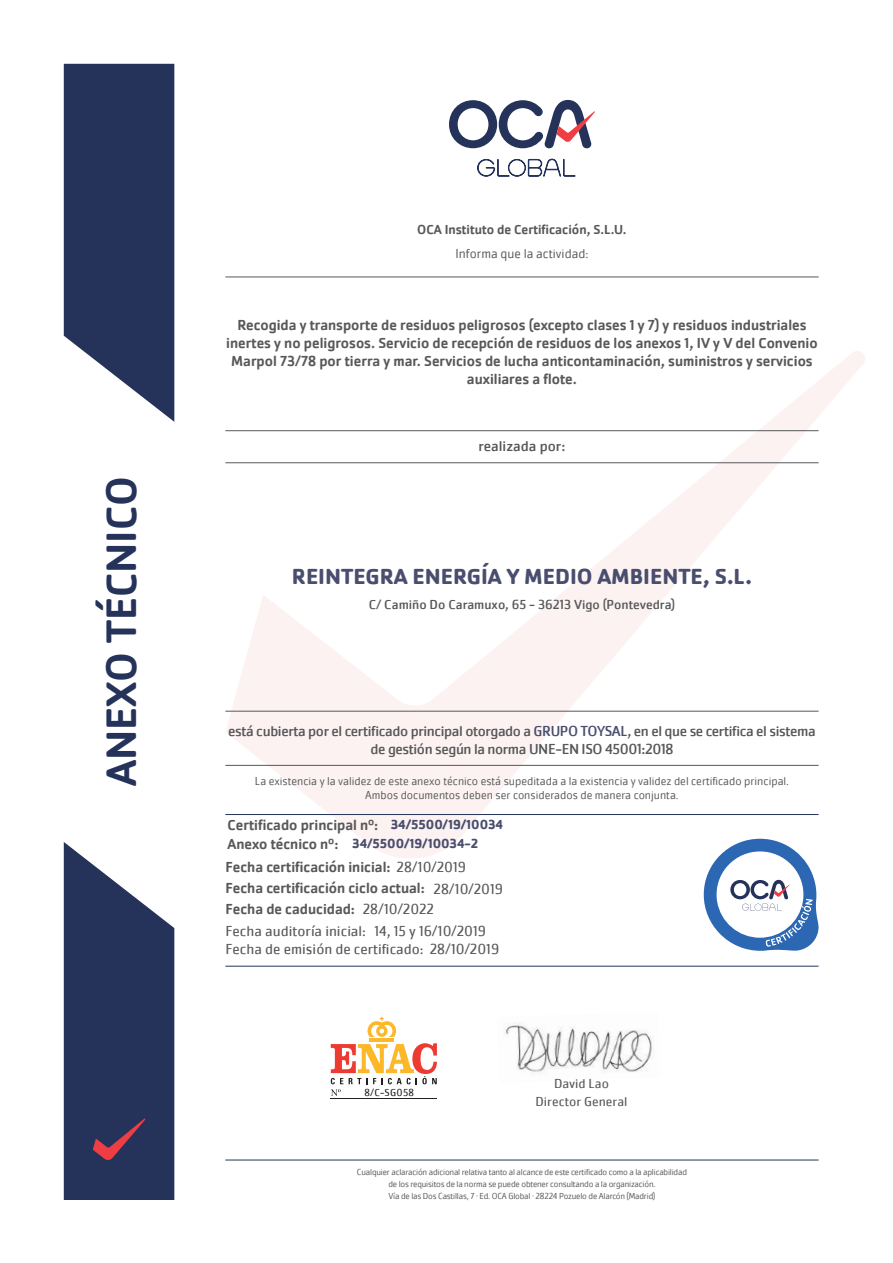
<style>
.page{position:relative;width:893px;height:1263px;background:#fff}
.page>*{position:absolute;margin:0;border:0;box-sizing:border-box;transform-origin:0 0}
.t1{font:500 43.95px "Cachet Pro";color:#25335a}
.t2{font:700 22.5px "Cachet Pro";color:#494e6e}
.t3{font:500 15px/18px "Cachet Pro";color:#57585a}
.t4{font:15px/18px "Cachet Pro";letter-spacing:-.025em;color:#57585a;text-align:center}
.t5{font:15px "Cachet Pro";color:#57585a}
.t6{font:15px "Cachet Pro";color:#57585a}
.t7{font:13.5px "Cachet Pro";color:#57585a}
.t8{font:500 13.5px "Cachet Pro";color:#57585a}
.t9{font:700 13.5px/19.2px "Cachet Pro";color:#494e6e}
.t10{font:13.5px "Cachet Pro";color:#57585a}
.t11{font:300 13.5px "Cachet Pro";color:#57585a}
.t12{font:300 12px/14.4px "Cachet Pro";color:#57585a;text-align:center}
.t13{font:10.5px "Cachet Pro";letter-spacing:.025em;color:#231f20}
.t14{font:300 9px/12px "Cachet Pro";letter-spacing:-.02em;color:#57585a;text-align:center}
.s1{color:#494e6e}
.s2{font-weight:400}
</style>
<div class="page">
<svg style="left:225px;top:351px;width:640px;height:507px"></svg>
<svg style="left:64px;top:64px;width:110px;height:358px;background:#3f4b6d"></svg>
<svg style="left:449px;top:100px;width:146px;height:48px"></svg>
<svg style="left:477px;top:159px;width:99px;height:18px"></svg>
<svg style="left:64px;top:842px;width:110px;height:358px;background:#414b6d"></svg>
<hr style="left:225px;top:1160px;width:594px;height:1px;background:#25335a">
<hr style="left:370px;top:1038px;width:24px;height:4px;background:#fcb828">
<svg style="left:368px;top:1017px;width:28px;height:20px"></svg>
<hr style="left:331px;top:1098px;width:106px;height:1px;background:#231f20">
<svg style="left:331px;top:1043px;width:106px;height:53px"></svg>
<img style="left:506px;top:1022px;width:147px;height:51px">
<svg style="left:704px;top:839px;width:115px;height:112px"></svg>
<hr style="left:225px;top:765px;width:594px;height:1px;background:#57585a">
<hr style="left:225px;top:462px;width:594px;height:1px;background:#57585a">
<hr style="left:225px;top:430px;width:594px;height:1px;background:#57585a">
<hr style="left:225px;top:277px;width:594px;height:1px;background:#57585a">
<hr style="left:225px;top:711px;width:594px;height:1px;background:#57585a">
<hr style="left:225px;top:814px;width:594px;height:1px;background:#25335a">
<hr style="left:225px;top:966px;width:594px;height:1px;background:#25335a">
<h1 class="t1" style="left:96px;top:786px;width:311px;rotate:-90deg">ANEXO TÉCNICO</h1>
<p class="t8" style="left:417px;top:222px;width:211px">OCA Instituto de Certificación, S.L.U.</p>
<p class="t11" style="left:456px;top:245px;width:134px">Informa que la actividad:</p>
<p class="t3" style="left:226px;top:316px;width:593px;text-align:center">Recogida y transporte de residuos peligrosos (excepto clases 1 y 7) y residuos industriales inertes y no peligrosos. Servicio de recepción de residuos de los anexos 1, IV y V del Convenio Marpol 73/78 por tierra y mar. Servicios de lucha anticontaminación, suministros y servicios auxiliares a flote.</p>
<p class="t6" style="left:479px;top:437px;width:88px">realizada por:</p>
<h2 class="t2" style="left:292px;top:562px;width:461px">REINTEGRA ENERGÍA Y MEDIO AMBIENTE, S.L.</h2>
<p class="t7" style="left:369px;top:597px;width:308px">C/ Camiño Do Caramuxo, 65 - 36213 Vigo (Pontevedra)</p>
<p class="t4" style="left:228px;top:723px;width:589px">está cubierta por el certificado principal otorgado a <span class="s1">GRUPO TOYSAL</span>, en el que se certifica el sistema de gestión según la norma UNE-EN ISO 45001:2018</p>
<p class="t12" style="left:255px;top:774px;width:535px">La existencia y la validez de este anexo técnico está supeditada a la existencia y validez del certificado principal.<br>Ambos documentos deben ser considerados de manera conjunta.</p>
<p class="t9" style="left:352px;top:815px;width:152px;text-indent:39px">34/5500/19/10034<br>34/5500/19/10034-2</p>
<p class="t3" style="left:227px;top:815px;width:152px;line-height:19.2px">Certificado principal nº:<br>Anexo técnico nº:</p>
<p class="t3" style="left:433px;top:857px;width:71px;line-height:21.1px;text-indent:-208px">Fecha certificación inicial: <span class="s2">28/10/2019<br>28/10/2019</span></p>
<p class="t3" style="left:225px;top:879px;width:201px">Fecha certificación ciclo actual:</p>
<p class="t3" style="left:225px;top:900px;width:210px">Fecha de caducidad: <span class="s2">28/10/2022</span></p>
<p class="t5" style="left:374px;top:922px;width:113px">14, 15 y 16/10/2019</p>
<p class="t5" style="left:225px;top:940px;width:275px">Fecha de emisión de certificado: 28/10/2019</p>
<p class="t5" style="left:225px;top:922px;width:142px">Fecha auditoría inicial:</p>
<p class="t13" style="left:364px;top:1086px;width:51px">8/C-SG058</p>
<p class="t10" style="left:554px;top:1076px;width:56px">David Lao</p>
<p class="t10" style="left:535px;top:1093px;width:93px">Director General</p>
<p class="t14" style="left:357px;top:1166px;width:332px">Cualquier aclaración adicional relativa tanto al alcance de este certificado como a la aplicabilidad de los requisitos de la norma se puede obtener consultando a la organización.<br>Vía de las Dos Castillas, 7 · Ed. OCA Global · 28224 Pozuelo de Alarcón (Madrid)</p>
</div>
